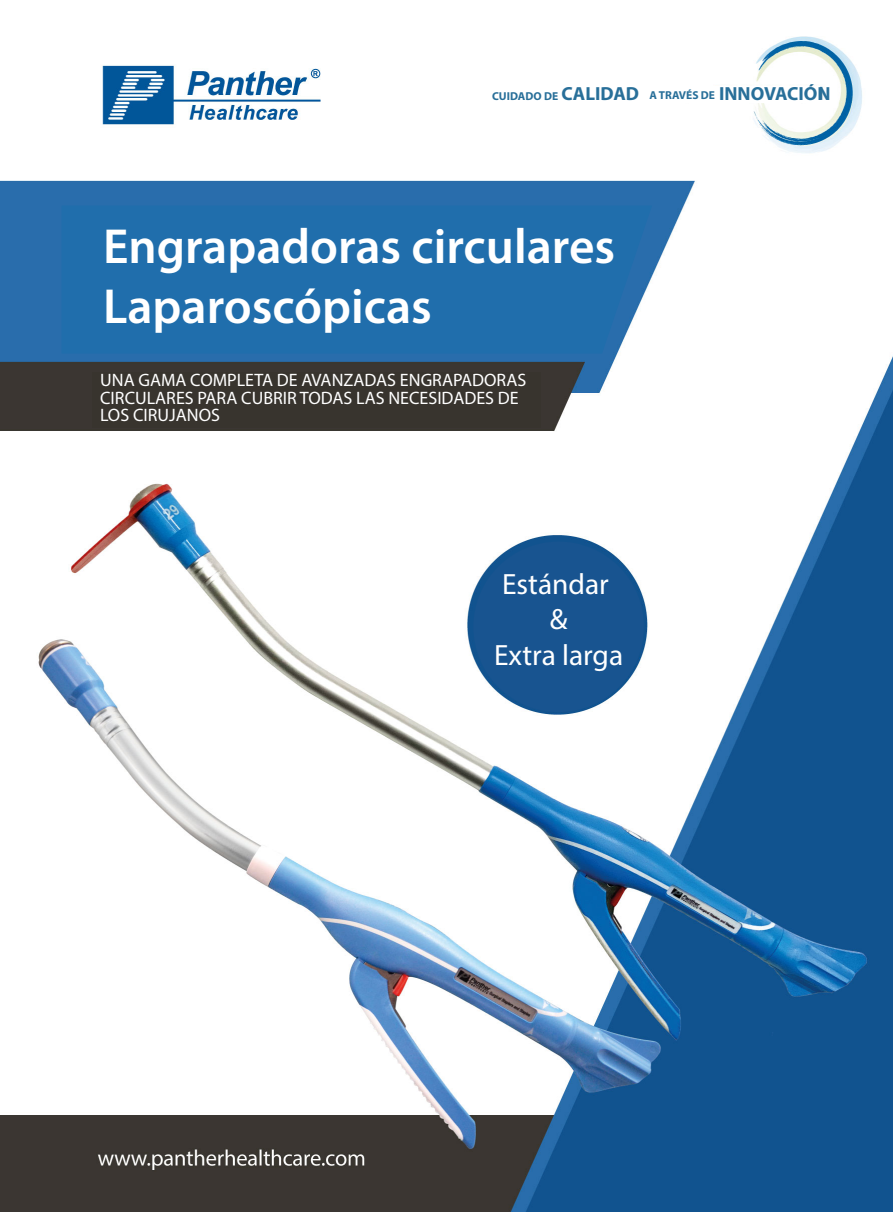
<style>
.page{position:relative;width:893px;height:1212px;background:#fff}
.page>*{position:absolute;margin:0;border:0;box-sizing:border-box;transform-origin:0 0}
.t1{font:600 49.5px/59.4px "Myriad Pro";color:#fff}
.t2{font:29.4px/35.3px "Myriad Pro";color:#fff;text-align:center}
.t3{font:18px/17.5px "Myriad Pro";color:#fff}
.t4{font:700 11.5px "Myriad Pro";color:#286f99}
.s1{font-size:19px}
</style>
<div class="page">
<img style="left:0;top:36px;width:892px;height:1176px">
<div style="left:473px;top:542px;width:171px;height:170px;background:#185490;border-radius:50%"></div>
<div style="left:61px;top:206px;width:591px;height:148px;background:#206eac"></div>
<div style="left:93px;top:373px;width:448px;height:55px;background:#38342e"></div>
<div style="left:506px;top:84px;width:146px;height:22px;background:#fff"></div>
<div style="left:657px;top:86px;width:162px;height:17px;background:#fff"></div>
<p class="t4" style="left:492px;top:88px;width:340px">CUIDADO DE <span class="s1">CALIDAD</span> A TRAVÉS DE <span class="s1">INNOVACIÓN</span></p>
<h1 class="t1" style="left:103px;top:216px;width:513px">Engrapadoras circulares<br>Laparoscópicas</h1>
<p class="t3" style="left:100px;top:371px;width:427px">UNA GAMA COMPLETA DE AVANZADAS ENGRAPADORAS<br>CIRCULARES PARA CUBRIR TODAS LAS NECESIDADES DE<br>LOS CIRUJANOS</p>
<h2 class="t2" style="left:494px;top:566px;width:131px">Estándar &amp;<br>Extra larga</h2>
</div>
